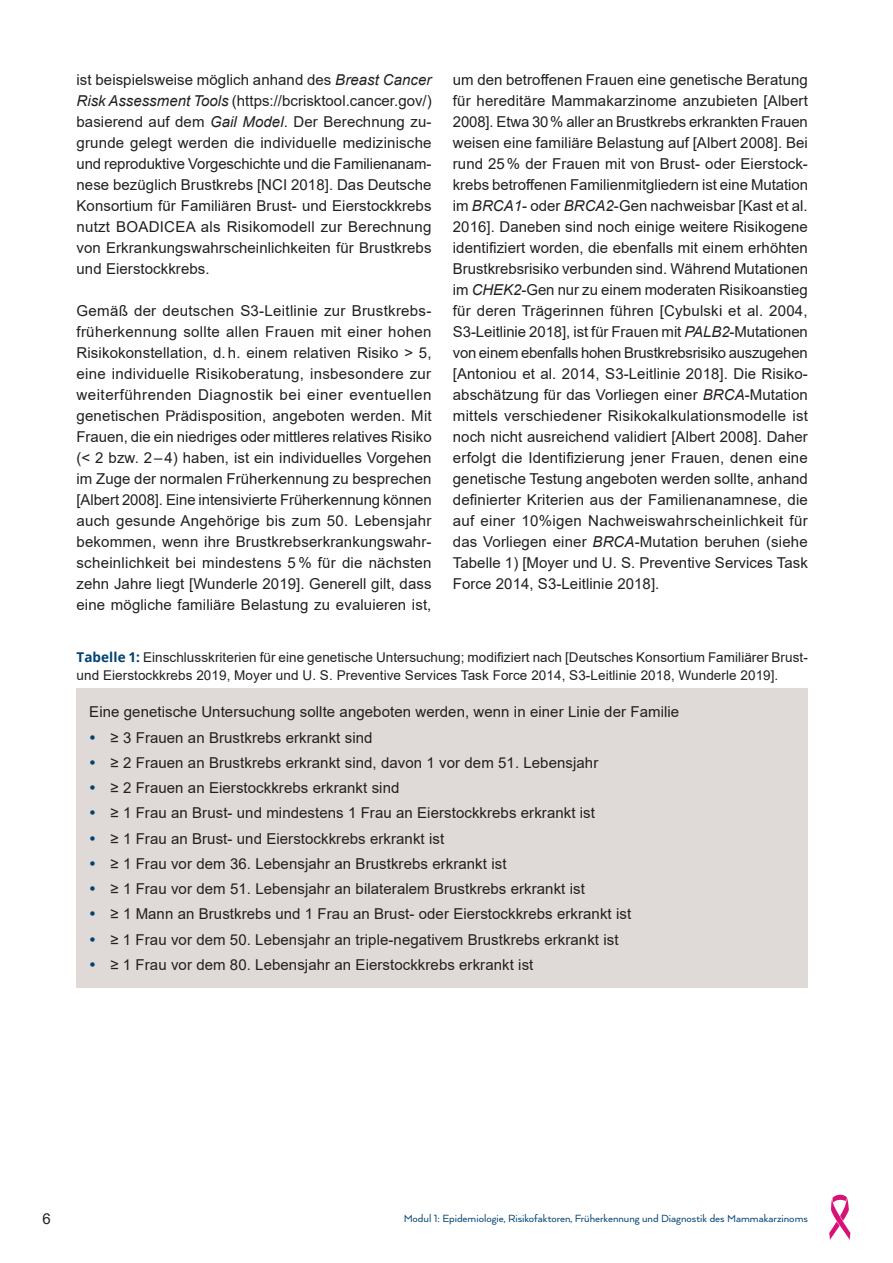
<style>
.page{position:relative;width:893px;height:1263px;background:#fff}
.page>*{position:absolute;margin:0;border:0;box-sizing:border-box;transform-origin:0 0}
.t1{font:15px/21px "Arial";letter-spacing:.005em;color:#231f20;text-align:justify}
.t2{font:13.5px/18px "Arial";letter-spacing:.005em;color:#231f20}
.t3{font:12px "Arquitecta";color:#004272}
.s1{font-style:italic}
.s2{font-family:"Open Sans";font-weight:700;color:#004272}
</style>
<div class="page">
<svg style="left:829px;top:1194px;width:21px;height:46px"></svg>
<div style="left:77px;top:689px;width:731px;height:299px;background:#dfdad7"></div>
<p class="t1" style="left:77px;top:69px;width:357px">ist beispielsweise möglich anhand des <span class="s1">Breast Cancer Risk Assessment Tools</span> (https://bcrisktool.cancer.gov/) basierend auf dem <span class="s1">Gail Model</span>. Der Berechnung zu&shy;grunde gelegt werden die individuelle medizinische und reproduktive Vorgeschichte und die Familienanam&shy;nese bezüglich Brustkrebs [NCI 2018]. Das Deutsche Konsortium für Familiären Brust- und Eierstockkrebs nutzt BOADICEA als Risikomodell zur Berechnung von Erkrankungswahrscheinlichkeiten für Brustkrebs und Eierstockkrebs.</p>
<p class="t1" style="left:77px;top:300px;width:357px">Gemäß der deutschen S3-Leitlinie zur Brustkrebs&shy;früherkennung sollte allen Frauen mit einer hohen Risikokonstellation, d. h. einem relativen Risiko &gt; 5, eine individuelle Risikoberatung, insbesondere zur weiterführenden Diagnostik bei einer eventuellen genetischen Prädisposition, angeboten werden. Mit Frauen, die ein niedriges oder mittleres relatives Risiko (&lt; 2 bzw. 2–4) haben, ist ein individuelles Vorgehen im Zuge der normalen Früherkennung zu besprechen [Albert 2008]. Eine intensivierte Früherkennung können auch gesunde Angehörige bis zum 50. Lebensjahr bekommen, wenn ihre Brustkrebserkrankungswahr&shy;scheinlichkeit bei mindestens 5 % für die nächsten zehn Jahre liegt [Wunderle 2019]. Generell gilt, dass eine mögliche familiäre Belastung zu evaluieren ist,</p>
<p class="t1" style="left:453px;top:69px;width:357px">um den betroffenen Frauen eine genetische Beratung für hereditäre Mammakarzinome anzubieten [Albert 2008]. Etwa 30% aller an Brustkrebs erkrankten Frauen weisen eine familiäre Belastung auf [Albert 2008]. Bei rund 25% der Frauen mit von Brust- oder Eierstock&shy;krebs betroffenen Familienmitgliedern ist eine Mutation im <span class="s1">BRCA1</span>- oder <span class="s1">BRCA2</span>-Gen nachweisbar [Kast et al.<br>2016]. Daneben sind noch einige weitere Risikogene identifiziert worden, die ebenfalls mit einem erhöhten Brustkrebsrisiko verbunden sind. Während Mutationen im <span class="s1">CHEK2</span>-Gen nur zu einem moderaten Risikoanstieg für deren Trägerinnen führen [Cybulski et al. 2004, S3-Leitlinie 2018], ist für Frauen mit <span class="s1">PALB2</span>-Mutationen von einem ebenfalls hohen Brustkrebsrisiko auszugehen [Antoniou et al. 2014, S3-Leitlinie 2018]. Die Risiko&shy;abschätzung für das Vorliegen einer <span class="s1">BRCA</span>-Mutation mittels verschiedener Risikokalkulationsmodelle ist noch nicht ausreichend validiert [Albert 2008]. Daher erfolgt die Identifizierung jener Frauen, denen eine genetische Testung angeboten werden sollte, anhand definierter Kriterien aus der Familienanamnese, die auf einer 10%igen Nachweiswahrscheinlichkeit für das Vorliegen einer <span class="s1">BRCA</span>-Mutation beruhen (siehe Tabelle 1) [Moyer und U. S. Preventive Services Task Force 2014, S3-Leitlinie 2018].</p>
<p class="t2" style="left:77px;top:648px;width:733px"><span class="s2">Tabelle 1:</span> Einschlusskriterien für eine genetische Untersuchung; modifiziert nach [Deutsches Konsortium Familiärer Brust&shy;und Eierstockkrebs 2019, Moyer und U. S. Preventive Services Task Force 2014, S3-Leitlinie 2018, Wunderle 2019].</p>
<p class="t1" style="left:110px;top:699px;width:570px;line-height:25.2px;text-align:left;text-indent:-21px">Eine genetische Untersuchung sollte angeboten werden, wenn in einer Linie der Familie ≥ 3 Frauen an Brustkrebs erkrankt sind<br>≥ 2 Frauen an Brustkrebs erkrankt sind, davon 1 vor dem 51. Lebensjahr<br>≥ 2 Frauen an Eierstockkrebs erkrankt sind<br>≥ 1 Frau an Brust- und mindestens 1 Frau an Eierstockkrebs erkrankt ist<br>≥ 1 Frau an Brust- und Eierstockkrebs erkrankt ist<br>≥ 1 Frau vor dem 36. Lebensjahr an Brustkrebs erkrankt ist<br>≥ 1 Frau vor dem 51. Lebensjahr an bilateralem Brustkrebs erkrankt ist<br>≥ 1 Mann an Brustkrebs und 1 Frau an Brust- oder Eierstockkrebs erkrankt ist<br>≥ 1 Frau vor dem 50. Lebensjahr an triple-negativem Brustkrebs erkrankt ist<br>≥ 1 Frau vor dem 80. Lebensjahr an Eierstockkrebs erkrankt ist</p>
<p class="t1" style="left:43px;top:1208px;width:10px">6</p>
<p class="t3" style="left:404px;top:1211px;width:406px">Modul 1: Epidemiologie, Risikofaktoren, Früherkennung und Diagnostik des Mammakarzinoms</p>
</div>
